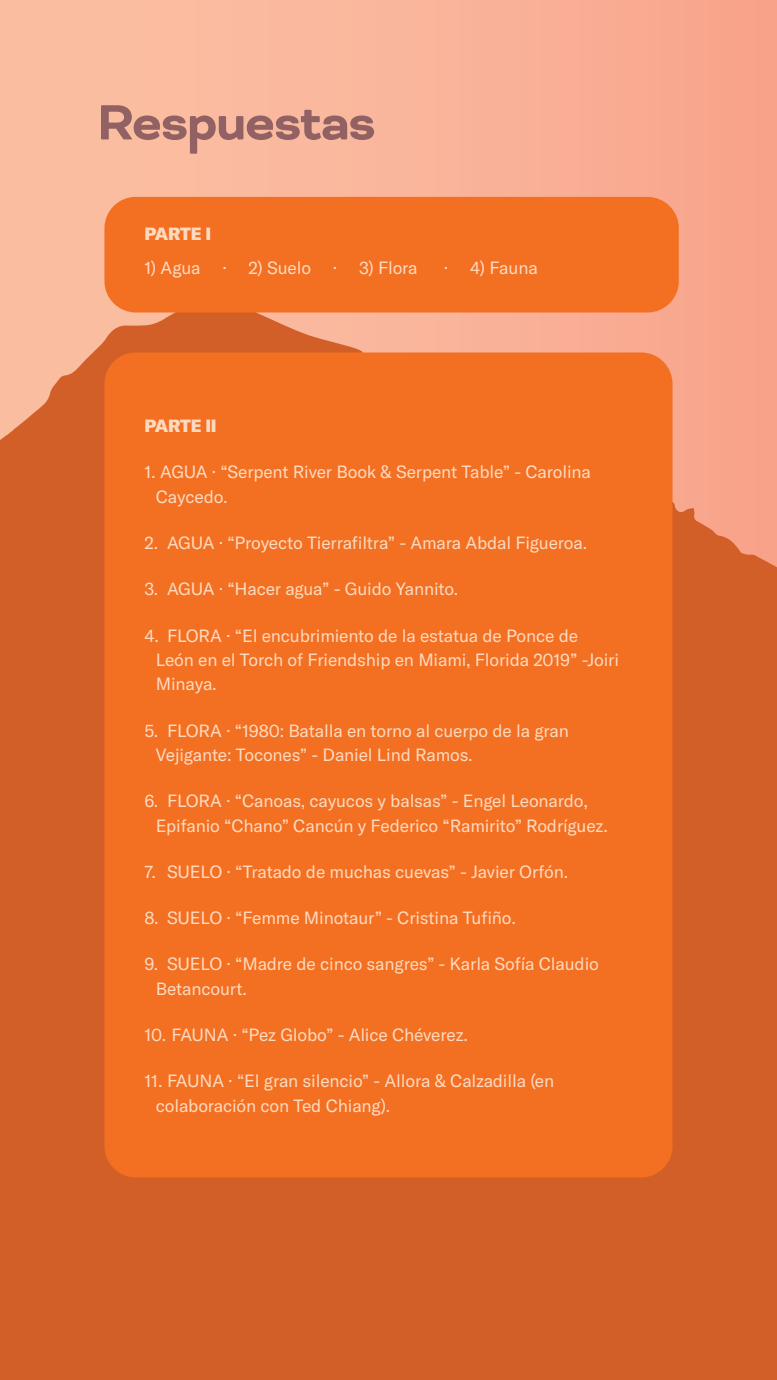
<style>
.page{position:relative;width:777px;height:1380px;background:#fff}
.page>*{position:absolute;margin:0;border:0;box-sizing:border-box;transform-origin:0 0}
.t1{font:700 57px "Bicyclette";letter-spacing:-.03em;color:#916163}
.t2{font:17.5px/24.4px "GT America";letter-spacing:-.01em;color:#fedac0}
.t3{font:900 17.5px "GT America";letter-spacing:-.01em;color:#fedac0}
</style>
<div class="page">
<div style="left:0;top:0;width:776px;height:1380px;background:#d15f27"></div>
<svg style="left:0;top:0;width:776px;height:567px;background:#f4a88a"></svg>
<div style="left:104px;top:197px;width:574px;height:115px;background:#f36f21;border-radius:31px"></div>
<div style="left:104px;top:352px;width:568px;height:826px;background:#f36f21;border-radius:31px"></div>
<h1 class="t1" style="left:97px;top:89px;width:281px">Respuestas</h1>
<p class="t3" style="left:144px;top:222px;width:68px">PARTE I</p>
<p class="t2" style="left:144px;top:256px;width:274px">1) Agua · 2) Suelo · 3) Flora</p>
<p class="t2" style="left:443px;top:256px;width:95px">· 4) Fauna</p>
<p class="t3" style="left:144px;top:415px;width:74px">PARTE II</p>
<p class="t2" style="left:156px;top:460px;width:436px;text-indent:-11px">1. AGUA · “Serpent River Book &amp; Serpent Table” - Carolina<br>Caycedo.</p>
<p class="t2" style="left:144px;top:531px;width:444px">2. AGUA · “Proyecto Tierrafiltra” - Amara Abdal Figueroa.</p>
<p class="t2" style="left:144px;top:577px;width:315px">3. AGUA · “Hacer agua” - Guido Yannito.</p>
<p class="t2" style="left:156px;top:623px;width:464px;text-indent:-11px">4. FLORA · “El encubrimiento de la estatua de Ponce de<br>León en el Torch of Friendship en Miami, Florida 2019” -Joiri<br>Minaya.</p>
<p class="t2" style="left:156px;top:718px;width:414px;text-indent:-11px">5. FLORA · “1980: Batalla en torno al cuerpo de la gran<br>Vejigante: Tocones” - Daniel Lind Ramos.</p>
<p class="t2" style="left:156px;top:789px;width:453px;text-indent:-11px">6. FLORA · “Canoas, cayucos y balsas” - Engel Leonardo,<br>Epifanio “Chano” Cancún y Federico “Ramirito” Rodríguez.</p>
<p class="t2" style="left:144px;top:859px;width:425px">7. SUELO · “Tratado de muchas cuevas” - Javier Orfón.</p>
<p class="t2" style="left:144px;top:906px;width:372px">8. SUELO · “Femme Minotaur” - Cristina Tufiño.</p>
<p class="t2" style="left:156px;top:952px;width:444px;text-indent:-11px">9. SUELO · “Madre de cinco sangres” - Karla Sofía Claudio<br>Betancourt.</p>
<p class="t2" style="left:144px;top:1023px;width:325px">10. FAUNA · “Pez Globo” - Alice Chéverez.</p>
<p class="t2" style="left:156px;top:1069px;width:400px;text-indent:-11px">11. FAUNA · “El gran silencio” - Allora &amp; Calzadilla (en colaboración con Ted Chiang).</p>
</div>
